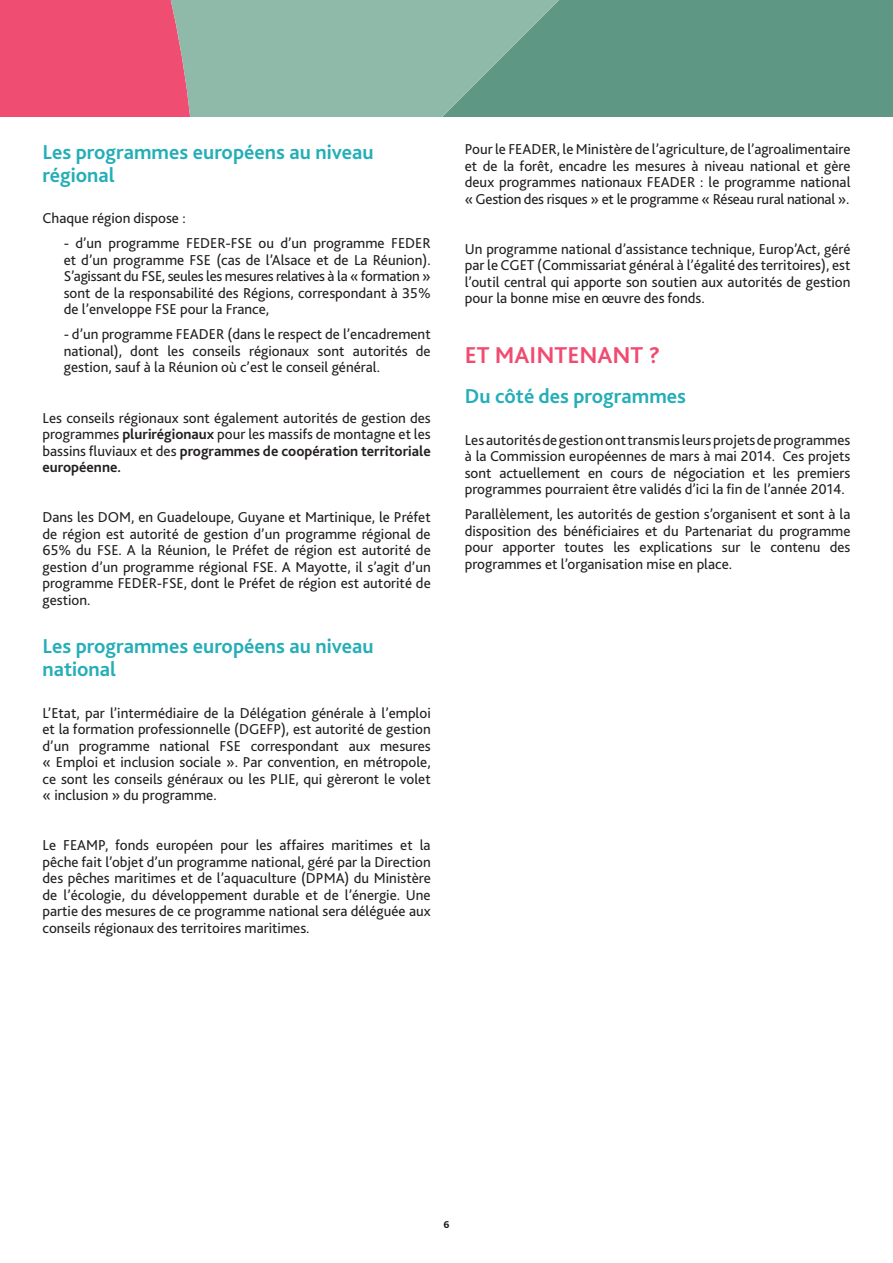
<style>
.page{position:relative;width:893px;height:1263px;background:#fff}
.page>*{position:absolute;margin:0;border:0;box-sizing:border-box;transform-origin:0 0}
.t1{font:700 24px "Bliss 2";color:#f04c71}
.t2{font:700 21px/23.1px "Bliss 2";color:#24aeb7}
.t3{font:15px/16.5px "Bliss 2";color:#231f20;text-align:justify}
.t4{font:800 10.5px "Bliss 2";color:#231f20}
.s1{font-weight:700}
</style>
<div class="page">
<div style="left:582px;top:0;width:311px;height:116px;background:#5e9784"></div>
<div style="left:0;top:0;width:165px;height:116px;background:#f04d73"></div>
<svg style="left:165px;top:0;width:417px;height:116px;fill:#8fb9a8"></svg>
<h2 class="t2" style="left:43px;top:140px;width:333px">Les programmes européens au niveau régional</h2>
<p class="t3" style="left:43px;top:210px;width:145px">Chaque région dispose :</p>
<p class="t3" style="left:64px;top:235px;width:368px">- d’un programme FEDER-FSE ou d’un programme FEDER et d’un programme FSE (cas de l’Alsace et de La Réunion).<br>S’agissant du FSE, seules les mesures relatives à la « formation » sont de la responsabilité des Régions, correspondant à 35% de l’enveloppe FSE pour la France,</p>
<p class="t3" style="left:64px;top:326px;width:368px">- d’un programme FEADER (dans le respect de l’encadrement national), dont les conseils régionaux sont autorités de gestion, sauf à la Réunion où c’est le conseil général.</p>
<p class="t3" style="left:43px;top:409px;width:390px">Les conseils régionaux sont également autorités de gestion des programmes <span class="s1">plurirégionaux</span> pour les massifs de montagne et les bassins fluviaux et des <span class="s1">programmes de coopération territoriale européenne.</span></p>
<p class="t3" style="left:43px;top:509px;width:390px">Dans les DOM, en Guadeloupe, Guyane et Martinique, le Préfet de région est autorité de gestion d’un programme régional de 65% du FSE. A la Réunion, le Préfet de région est autorité de gestion d’un programme régional FSE. A Mayotte, il s’agit d’un programme FEDER-FSE, dont le Préfet de région est autorité de gestion.</p>
<h2 class="t2" style="left:43px;top:635px;width:333px">Les programmes européens au niveau national</h2>
<p class="t3" style="left:43px;top:704px;width:390px">L’Etat, par l’intermédiaire de la Délégation générale à l’emploi et la formation professionnelle (DGEFP), est autorité de gestion d’un programme national FSE correspondant aux mesures « Emploi et inclusion sociale ». Par convention, en métropole, ce sont les conseils généraux ou les PLIE, qui gèreront le volet « inclusion » du programme.</p>
<p class="t3" style="left:43px;top:837px;width:390px">Le FEAMP, fonds européen pour les affaires maritimes et la pêche fait l’objet d’un programme national, géré par la Direction des pêches maritimes et de l’aquaculture (DPMA) du Ministère de l’écologie, du développement durable et de l’énergie. Une partie des mesures de ce programme national sera déléguée aux conseils régionaux des territoires maritimes.</p>
<p class="t3" style="left:465px;top:141px;width:387px">Pour le FEADER, le Ministère de l’agriculture, de l’agroalimentaire et de la forêt, encadre les mesures à niveau national et gère deux programmes nationaux FEADER : le programme national « Gestion des risques » et le programme « Réseau rural national ».</p>
<p class="t3" style="left:465px;top:241px;width:387px">Un programme national d’assistance technique, Europ’Act, géré par le CGET (Commissariat général à l’égalité des territoires), est l’outil central qui apporte son soutien aux autorités de gestion pour la bonne mise en œuvre des fonds.</p>
<h1 class="t1" style="left:465px;top:340px;width:197px">ET MAINTENANT ?</h1>
<h2 class="t2" style="left:465px;top:385px;width:223px">Du côté des programmes</h2>
<p class="t3" style="left:465px;top:432px;width:387px">Les autorités de gestion ont transmis leurs projets de programmes à la Commission européennes de mars à mai 2014. Ces projets sont actuellement en cours de négociation et les premiers programmes pourraient être validés d’ici la fin de l’année 2014.</p>
<p class="t3" style="left:465px;top:506px;width:387px">Parallèlement, les autorités de gestion s’organisent et sont à la disposition des bénéficiaires et du Partenariat du programme pour apporter toutes les explications sur le contenu des programmes et l’organisation mise en place.</p>
<p class="t4" style="left:443px;top:1218px;width:8px">6</p>
</div>
